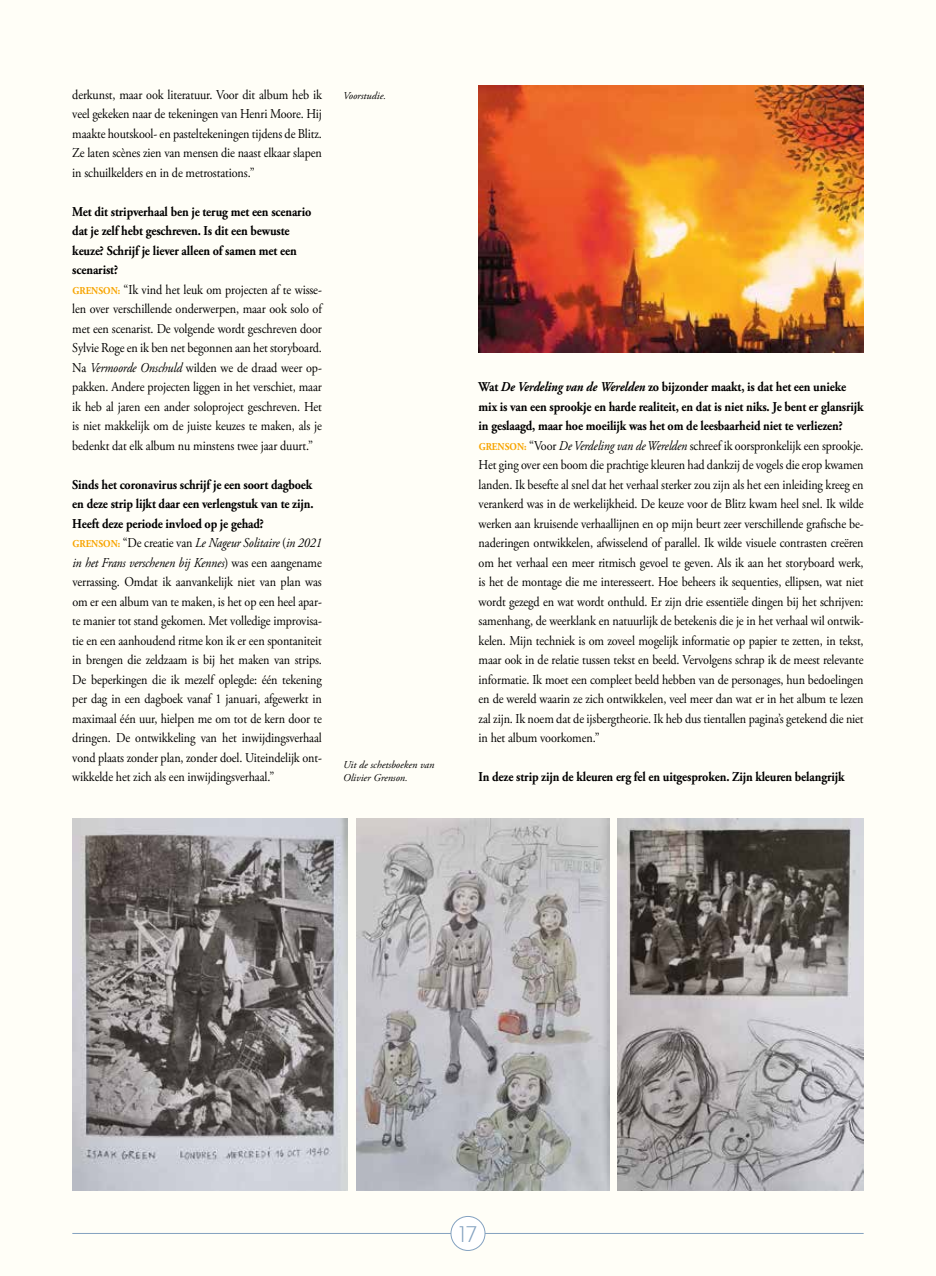
<style>
.page{position:relative;width:936px;height:1276px;background:#fff}
.page>*{position:absolute;margin:0;border:0;box-sizing:border-box;transform-origin:0 0}
.t1{font:300 24px "Josefin Sans";color:#84a2c0}
.t2{font:13.5px/19.5px "Adobe Garamond Pro";letter-spacing:-.01em;color:#000;scale:.9 1}
.t3{font:700 13.5px "Adobe Garamond Pro";letter-spacing:-.01em;color:#000;scale:.9 1}
.t4{font:italic 10.5px/13.5px "Adobe Garamond Pro";color:#000}
.s1{font-weight:700}
.s2{font-weight:700;font-size:10.5px;color:#f7a400}
.s3{font-style:italic}
.s4{font-weight:700;font-style:italic}
</style>
<div class="page">
<div style="left:0;top:0;width:935px;height:1276px;background:#fffef7"></div>
<img style="left:72px;top:818px;width:276px;height:373px">
<img style="left:478px;top:85px;width:385px;height:267px">
<img style="left:356px;top:818px;width:253px;height:373px">
<img style="left:618px;top:818px;width:245px;height:373px">
<hr style="left:72px;top:1233px;width:791px;height:1px;background:#84a2c0">
<div style="left:451px;top:1216px;width:34px;height:34px;background:#fff;border-radius:50%"></div>
<div style="left:450px;top:1216px;width:35px;height:34px;border:1px solid #84a2c0;border-radius:50%"></div>
<p class="t2" style="left:72px;top:85px;width:279px;text-align:justify">derkunst, maar ook literatuur. Voor dit album heb ik veel gekeken naar de tekeningen van Henri Moore. Hij maakte houtskool- en pasteltekeningen tijdens de Blitz.<br>Ze laten scènes zien van mensen die naast elkaar slapen in schuilkelders en in de metrostations.”</p>
<p class="t2" style="left:72px;top:202px;width:279px"><span class="s1">Met dit stripverhaal ben je terug met een scenario dat je zelf hebt geschreven. Is dit een bewuste keuze? Schrijf je liever alleen of samen met een scenarist?<br></span><span class="s2">GRENSON:</span> “Ik vind het leuk om projecten af te wisse&shy;len over verschillende onderwerpen, maar ook solo of met een scenarist. De volgende wordt geschreven door Sylvie Roge en ik ben net begonnen aan het storyboard.<br>Na <span class="s3">Vermoorde Onschuld</span> wilden we de draad weer op&shy;pakken. Andere projecten liggen in het verschiet, maar ik heb al jaren een ander soloproject geschreven. Het is niet makkelijk om de juiste keuzes te maken, als je bedenkt dat elk album nu minstens twee jaar duurt.”</p>
<p class="t2" style="left:72px;top:475px;width:279px"><span class="s1">Sinds het coronavirus schrijf je een soort dagboek en deze strip lijkt daar een verlengstuk van te zijn.<br>Heeft deze periode invloed op je gehad?<br></span><span class="s2">GRENSON:</span> “De creatie van <span class="s3">Le Nageur Solitaire</span> (<span class="s3">in 2021 in het Frans verschenen bij Kennes</span>) was een aangename verrassing. Omdat ik aanvankelijk niet van plan was om er een album van te maken, is het op een heel apar&shy;te manier tot stand gekomen. Met volledige improvisa&shy;tie en een aanhoudend ritme kon ik er een spontaniteit in brengen die zeldzaam is bij het maken van strips.<br>De beperkingen die ik mezelf oplegde: één tekening per dag in een dagboek vanaf 1 januari, afgewerkt in maximaal één uur, hielpen me om tot de kern door te dringen. De ontwikkeling van het inwijdingsverhaal vond plaats zonder plan, zonder doel. Uiteindelijk ont&shy;wikkelde het zich als een inwijdingsverhaal.”</p>
<p class="t4" style="left:343px;top:89px;width:44px">Voorstudie.</p>
<p class="t4" style="left:343px;top:758px;width:93px">Uit de schetsboeken van<br>Olivier Grenson.</p>
<p class="t2" style="left:478px;top:378px;width:429px"><span class="s1">Wat</span> <span class="s4">De Verdeling van de Werelden</span> <span class="s1">zo bijzonder maakt, is dat het een unieke mix is van een sprookje en harde realiteit, en dat is niet niks. Je bent er glansrijk in geslaagd, maar hoe moeilijk was het om de leesbaarheid niet te verliezen?<br></span><span class="s2">GRENSON:</span> “Voor <span class="s3">De Verdeling van de Werelden</span> schreef ik oorspronkelijk een sprookje.<br>Het ging over een boom die prachtige kleuren had dankzij de vogels die erop kwamen landen. Ik besefte al snel dat het verhaal sterker zou zijn als het een inleiding kreeg en verankerd was in de werkelijkheid. De keuze voor de Blitz kwam heel snel. Ik wilde werken aan kruisende verhaallijnen en op mijn beurt zeer verschillende grafische be&shy;naderingen ontwikkelen, afwisselend of parallel. Ik wilde visuele contrasten creëren om het verhaal een meer ritmisch gevoel te geven. Als ik aan het storyboard werk, is het de montage die me interesseert. Hoe beheers ik sequenties, ellipsen, wat niet wordt gezegd en wat wordt onthuld. Er zijn drie essentiële dingen bij het schrijven: samenhang, de weerklank en natuurlijk de betekenis die je in het verhaal wil ontwik&shy;kelen. Mijn techniek is om zoveel mogelijk informatie op papier te zetten, in tekst, maar ook in de relatie tussen tekst en beeld. Vervolgens schrap ik de meest relevante informatie. Ik moet een compleet beeld hebben van de personages, hun bedoelingen en de wereld waarin ze zich ontwikkelen, veel meer dan wat er in het album te lezen zal zijn. Ik noem dat de ijsbergtheorie. Ik heb dus tientallen pagina’s getekend die niet in het album voorkomen.”</p>
<p class="t3" style="left:478px;top:769px;width:408px">In deze strip zijn de kleuren erg fel en uitgesproken. Zijn kleuren belangrijk</p>
<h1 class="t1" style="left:458px;top:1214px;width:20px">17</h1>
</div>
